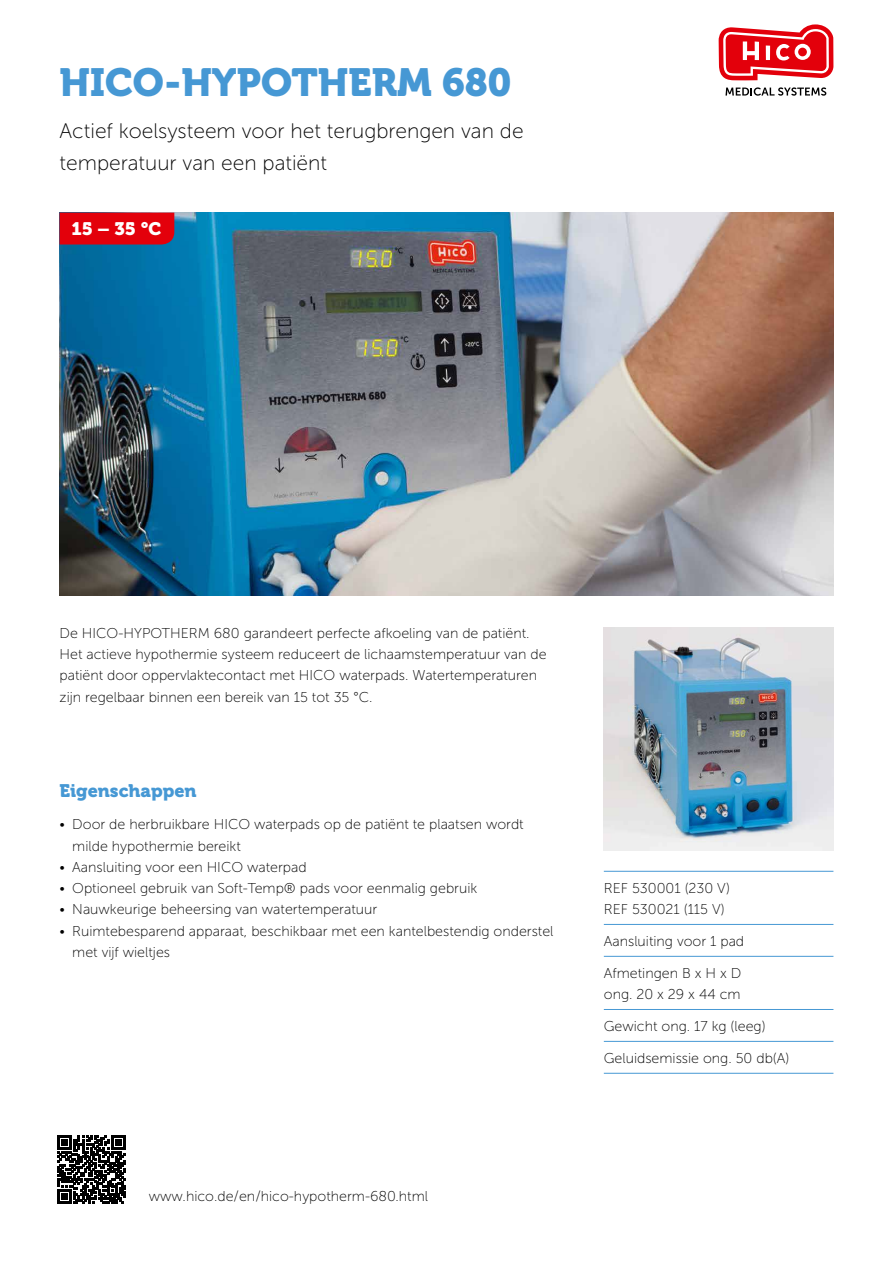
<style>
.page{position:relative;width:893px;height:1263px;background:#fff}
.page>*{position:absolute;margin:0;border:0;box-sizing:border-box;transform-origin:0 0}
.t1{font:39px "Museo 900";color:#4698d4}
.t2{font:21px/32px "Museo Sans 100";color:#000}
.t3{font:18px "Museo 900";color:#4698d4}
.t4{font:18px "Museo 900";color:#fff}
.t5{font:14.25px/21.3px "Museo Sans 100";color:#000}
</style>
<div class="page">
<img style="left:60px;top:213px;width:773px;height:382px">
<img style="left:604px;top:627px;width:229px;height:223px">
<div style="left:60px;top:213px;width:114px;height:31px;background:#e3000b"></div>
<hr style="left:604px;top:871px;width:229px;height:1px;background:#4698d4">
<hr style="left:604px;top:924px;width:229px;height:1px;background:#4698d4">
<hr style="left:604px;top:956px;width:229px;height:1px;background:#4698d4">
<hr style="left:604px;top:1009px;width:229px;height:1px;background:#4698d4">
<hr style="left:604px;top:1041px;width:229px;height:1px;background:#4698d4">
<hr style="left:604px;top:1073px;width:229px;height:1px;background:#4698d4">
<svg style="left:57px;top:1135px;width:69px;height:69px"></svg>
<svg style="left:719px;top:24px;width:114px;height:56px"></svg>
<svg style="left:725px;top:87px;width:101px;height:9px"></svg>
<h1 class="t1" style="left:60px;top:60px;width:454px">HICO-HYPOTHERM 680</h1>
<h2 class="t2" style="left:60px;top:115px;width:466px">Actief koelsysteem voor het terugbrengen van de temperatuur van een patiënt</h2>
<p class="t4" style="left:72px;top:219px;width:91px">15 – 35 °C</p>
<p class="t5" style="left:60px;top:622px;width:489px">De HICO-HYPOTHERM 680 garandeert perfecte afkoeling van de patiënt.<br>Het actieve hypothermie systeem reduceert de lichaamstemperatuur van de patiënt door oppervlaktecontact met HICO waterpads. Watertemperaturen zijn regelbaar binnen een bereik van 15 tot 35 °C.</p>
<p class="t3" style="left:60px;top:781px;width:139px">Eigenschappen</p>
<p class="t5" style="left:72px;top:814px;width:453px;text-indent:-13px">• Door de herbruikbare HICO waterpads op de patiënt te plaatsen wordt milde hypothermie bereikt</p>
<p class="t5" style="left:60px;top:856px;width:249px">• Aansluiting voor een HICO waterpad</p>
<p class="t5" style="left:60px;top:878px;width:419px">• Optioneel gebruik van Soft-Temp® pads voor eenmalig gebruik</p>
<p class="t5" style="left:60px;top:899px;width:319px">• Nauwkeurige beheersing van watertemperatuur</p>
<p class="t5" style="left:72px;top:920px;width:483px;text-indent:-13px">• Ruimtebesparend apparaat, beschikbaar met een kantelbestendig onderstel met vijf wieltjes</p>
<p class="t5" style="left:149px;top:1186px;width:281px">www.hico.de/en/hico-hypotherm-680.html</p>
<p class="t5" style="left:604px;top:878px;width:128px">REF 530001 (230 V)<br>REF 530021 (115 V)</p>
<p class="t5" style="left:604px;top:931px;width:142px">Aansluiting voor 1 pad</p>
<p class="t5" style="left:604px;top:963px;width:139px">Afmetingen B x H x D ong. 20 x 29 x 44 cm</p>
<p class="t5" style="left:604px;top:1016px;width:163px">Gewicht ong. 17 kg (leeg)</p>
<p class="t5" style="left:604px;top:1048px;width:187px">Geluidsemissie ong. 50 db(A)</p>
</div>
